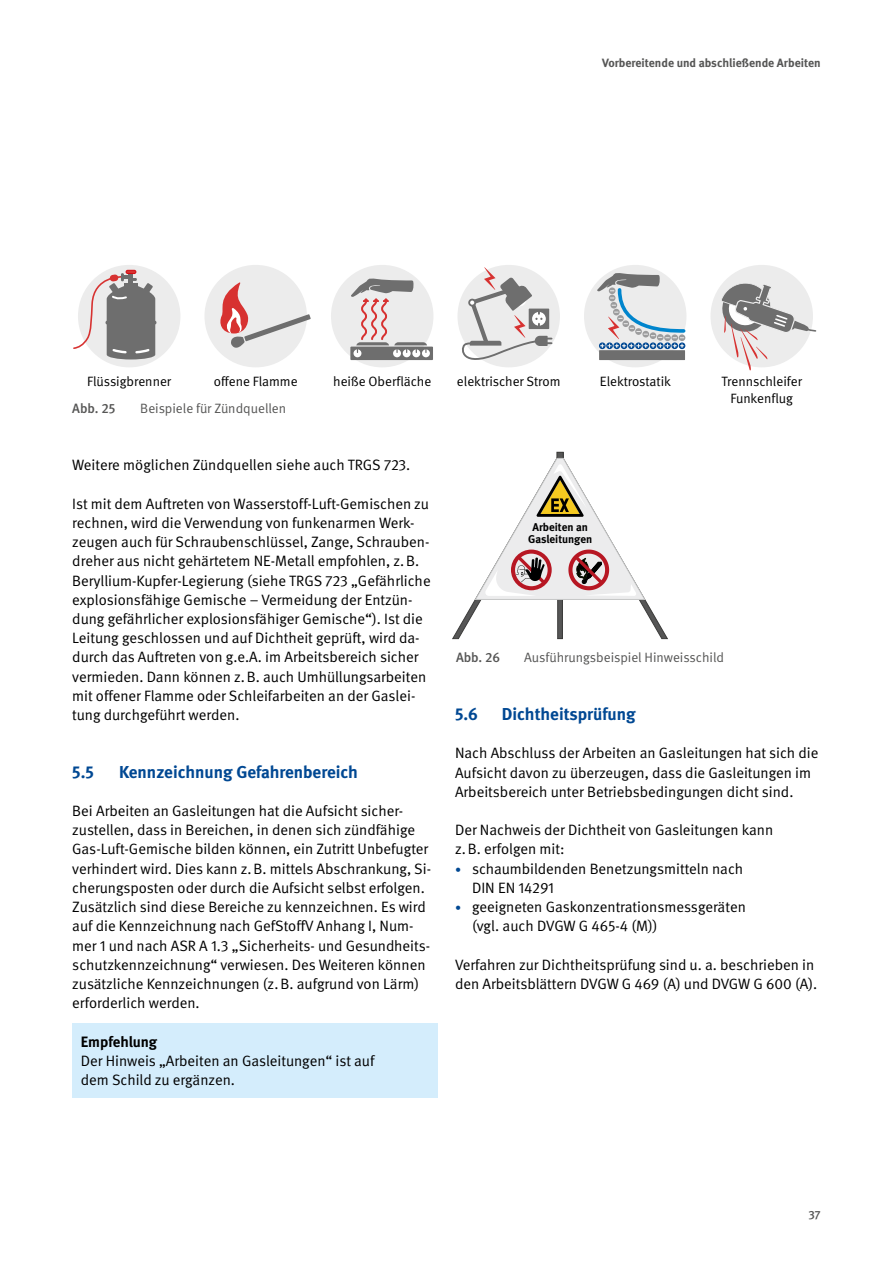
<style>
.page{position:relative;width:893px;height:1263px;background:#fff}
.page>*{position:absolute;margin:0;border:0;box-sizing:border-box;transform-origin:0 0}
.Überschriften_H2{font:700 17.25px "DGUV Meta";color:#004893}
.Fließtext_FT_Abstand_nach{font:15px/19.2px "DGUV Meta";color:#000}
.Fließtext_FT_Abstand_vor{font:15px/19.2px "DGUV Meta";color:#000}
.Fließtext_STG_FT_GL{font:15px/19.2px "DGUV Meta";color:#000}
.Tabellen_und_Graphen_TI_zentriert{font:13.5px/16.5px "DGUV Meta";color:#000;text-align:center}
.t1{font:13.5px "DGUV Meta";color:#565655}
.t2{font:500 13.5px "DGUV Meta";letter-spacing:-.005em;color:#565655}
.t3{font:700 12px "DGUV Meta";color:#565655}
.t4{font:500 12px "DGUV Meta";color:#565655}
.t5{font:700 11.25px/12.5px "DGUV Meta";color:#000;text-align:center}
.s1{font-weight:700}
.s2{font-size:12px;color:#004893}
</style>
<div class="page">
<div style="left:72px;top:1023px;width:366px;height:74px;background:#d4edfc"></div>
<div style="left:78px;top:265px;width:102px;height:102px;background:#ececec;border-radius:50%"></div>
<div style="left:126px;top:270px;width:10px;height:4px;border:1px solid #d40a11;border-radius:2px"></div>
<svg style="left:73px;top:273px;width:83px;height:86px"></svg>
<div style="left:204px;top:265px;width:103px;height:102px;background:#ececec;border-radius:50%"></div>
<svg style="left:220px;top:282px;width:91px;height:70px"></svg>
<div style="left:331px;top:265px;width:102px;height:102px;background:#ececec;border-radius:50%"></div>
<div style="left:350px;top:347px;width:83px;height:13px;background:#6e6e6e"></div>
<div style="left:393px;top:349px;width:8px;height:8px;background:#fff;border-radius:50%"></div>
<div style="left:353px;top:349px;width:8px;height:8px;background:#fff;border-radius:50%"></div>
<div style="left:403px;top:349px;width:8px;height:8px;background:#fff;border-radius:50%"></div>
<div style="left:412px;top:349px;width:8px;height:8px;background:#fff;border-radius:50%"></div>
<div style="left:422px;top:349px;width:8px;height:8px;background:#fff;border-radius:50%"></div>
<svg style="left:351px;top:277px;width:76px;height:75px"></svg>
<div style="left:457px;top:265px;width:103px;height:102px;background:#ececec;border-radius:50%"></div>
<svg style="left:457px;top:267px;width:95px;height:100px"></svg>
<div style="left:584px;top:265px;width:102px;height:102px;background:#ececec;border-radius:50%"></div>
<div style="left:599px;top:350px;width:86px;height:10px;background:#6e6e6e"></div>
<svg style="left:597px;top:273px;width:89px;height:75px"></svg>
<div style="left:710px;top:265px;width:103px;height:102px;background:#ececec;border-radius:50%"></div>
<svg style="left:719px;top:283px;width:98px;height:88px"></svg>
<svg style="left:452px;top:452px;width:216px;height:187px"></svg>
<p class="t3" style="left:602px;top:56px;width:220px">Vorbereitende und abschließende Arbeiten</p>
<p class="Tabellen_und_Graphen_TI_zentriert" style="left:87px;top:374px;width:85px">Flüssigbrenner</p>
<p class="Tabellen_und_Graphen_TI_zentriert" style="left:214px;top:374px;width:85px">offene Flamme</p>
<p class="Tabellen_und_Graphen_TI_zentriert" style="left:333px;top:374px;width:100px">heiße Oberfläche</p>
<p class="Tabellen_und_Graphen_TI_zentriert" style="left:457px;top:374px;width:105px">elektrischer Strom</p>
<p class="Tabellen_und_Graphen_TI_zentriert" style="left:600px;top:374px;width:73px">Elektrostatik</p>
<p class="Tabellen_und_Graphen_TI_zentriert" style="left:722px;top:374px;width:82px">Trennschleifer<br>Funkenflug</p>
<p class="t2" style="left:72px;top:400px;width:45px">Abb. 25</p>
<p class="t1" style="left:140px;top:400px;width:147px">Beispiele für Zündquellen</p>
<p class="Fließtext_FT_Abstand_nach" style="left:72px;top:456px;width:340px">Weitere möglichen Zündquellen siehe auch TRGS 723.</p>
<p class="Fließtext_FT_Abstand_nach" style="left:72px;top:494px;width:360px">Ist mit dem Auftreten von Wasserstoff-Luft-Gemischen zu rechnen, wird die Verwendung von funkenarmen Werk&shy;zeugen auch für Schraubenschlüssel, Zange, Schrauben&shy;dreher aus nicht gehärtetem NE-Metall empfohlen, z.B.<br>Beryllium-Kupfer-Legierung (siehe TRGS 723 „Gefährliche explosionsfähige Gemische – Vermeidung der Entzün&shy;dung gefährlicher explosionsfähiger Gemische“). Ist die Leitung geschlossen und auf Dichtheit geprüft, wird da&shy;durch das Auftreten von g.e.A. im Arbeitsbereich sicher vermieden. Dann können z.B. auch Umhüllungsarbeiten mit offener Flamme oder Schleifarbeiten an der Gaslei&shy;tung durchgeführt werden.</p>
<h2 class="Überschriften_H2" style="left:72px;top:761px;width:23px">5.5</h2>
<h2 class="Überschriften_H2" style="left:119px;top:761px;width:240px">Kennzeichnung Gefahrenbereich</h2>
<p class="Fließtext_FT_Abstand_nach" style="left:72px;top:802px;width:360px">Bei Arbeiten an Gasleitungen hat die Aufsicht sicher&shy;zustellen, dass in Bereichen, in denen sich zündfähige Gas-Luft-Gemische bilden können, ein Zutritt Unbefugter verhindert wird. Dies kann z.B. mittels Abschrankung, Si&shy;cherungsposten oder durch die Aufsicht selbst erfolgen.<br>Zusätzlich sind diese Bereiche zu kennzeichnen. Es wird auf die Kennzeichnung nach GefStoffV Anhang I, Num&shy;mer 1 und nach ASR A 1.3 „Sicherheits- und Gesundheits&shy;schutzkennzeichnung“ verwiesen. Des Weiteren können zusätzliche Kennzeichnungen (z.B. aufgrund von Lärm) erforderlich werden.</p>
<p class="Fließtext_STG_FT_GL" style="left:81px;top:1032px;width:295px"><span class="s1">Empfehlung<br></span>Der Hinweis „Arbeiten an Gasleitungen“ ist auf dem Schild zu ergänzen.</p>
<p class="t5" style="left:528px;top:521px;width:65px">Arbeiten an<br>Gasleitungen</p>
<p class="t2" style="left:456px;top:650px;width:46px">Abb. 26</p>
<p class="t1" style="left:524px;top:650px;width:201px">Ausführungsbeispiel Hinweisschild</p>
<h2 class="Überschriften_H2" style="left:455px;top:704px;width:24px">5.6</h2>
<h2 class="Überschriften_H2" style="left:502px;top:704px;width:135px">Dichtheitsprüfung</h2>
<p class="Fließtext_FT_Abstand_nach" style="left:455px;top:744px;width:365px">Nach Abschluss der Arbeiten an Gasleitungen hat sich die<br>Aufsicht davon zu überzeugen, dass die Gasleitungen im<br>Arbeitsbereich unter Betriebsbedingungen dicht sind.</p>
<p class="Fließtext_FT_Abstand_vor" style="left:455px;top:821px;width:320px">Der Nachweis der Dichtheit von Gasleitungen kann z.B. erfolgen mit:</p>
<p class="Fließtext_FT_Abstand_nach" style="left:472px;top:859px;width:273px;text-indent:-17px"><span class="s2">•</span> schaumbildenden Benetzungsmitteln nach<br>DIN EN 14291</p>
<p class="Fließtext_FT_Abstand_nach" style="left:472px;top:898px;width:275px;text-indent:-17px"><span class="s2">•</span> geeigneten Gaskonzentrationsmessgeräten (vgl. auch DVGW G 465-4 (M))</p>
<p class="Fließtext_FT_Abstand_vor" style="left:455px;top:955px;width:364px">Verfahren zur Dichtheitsprüfung sind u. a. beschrieben in den Arbeitsblättern DVGW G 469 (A) und DVGW G 600 (A).</p>
<p class="t4" style="left:808px;top:1208px;width:14px">37</p>
</div>
